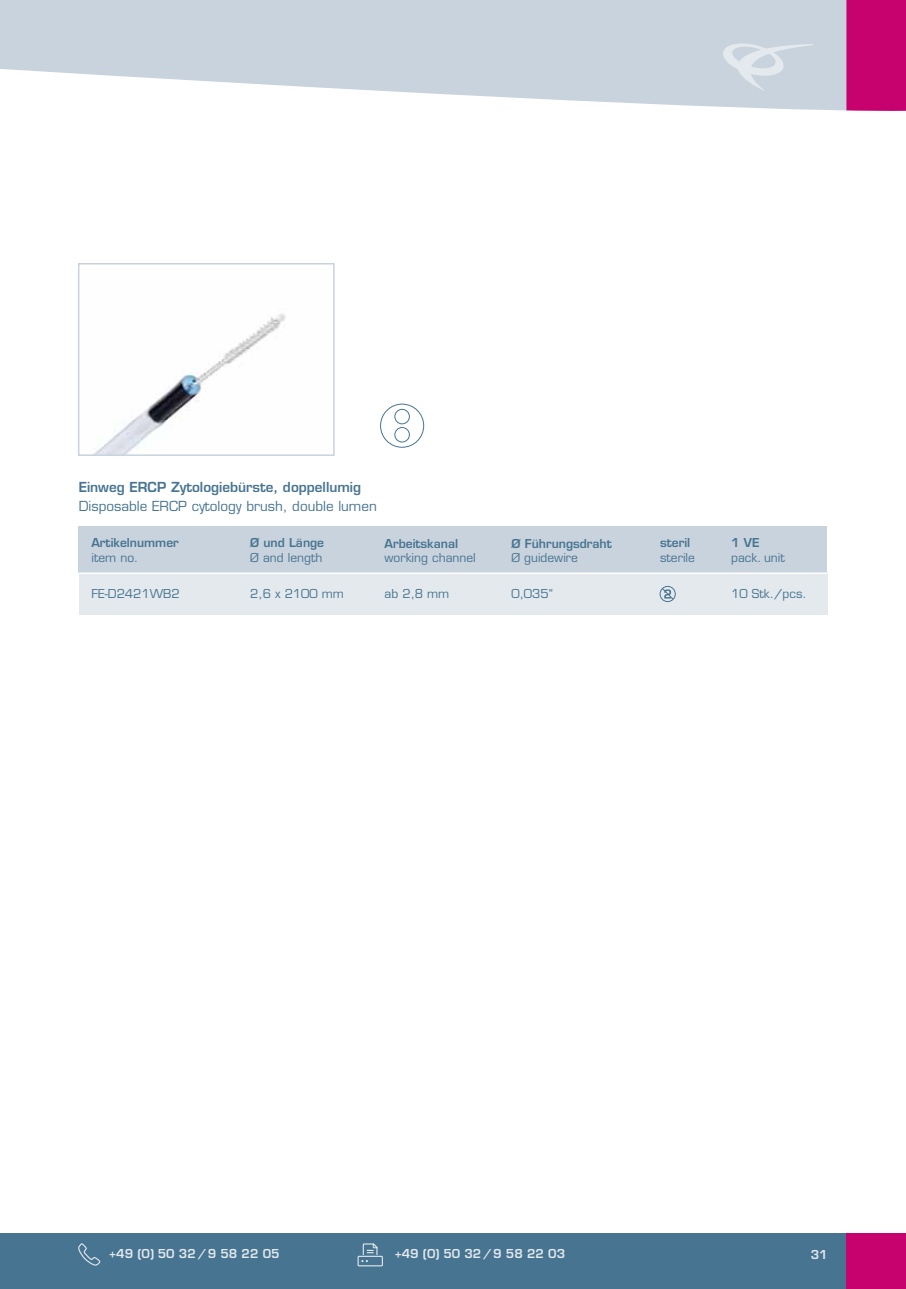
<style>
.page{position:relative;width:906px;height:1289px;background:#fff}
.page>*{position:absolute;margin:0;border:0;box-sizing:border-box;transform-origin:0 0}
.t1{font:13.5px "Eurostile";color:#477491}
.t2{font:600 13.5px "Eurostile";color:#477491}
.t3{font:12px "Eurostile";color:#477491}
.t4{font:600 12px "Eurostile";color:#477491}
.t5{font:600 12px "Eurostile";color:#e3e9ed}
</style>
<div class="page">
<div style="left:0;top:0;width:906px;height:119px;background:#c9d3dd"></div>
<div style="left:846px;top:0;width:60px;height:69px;background:#c7016e"></div>
<div style="left:0;top:1233px;width:906px;height:55px;background:#477491"></div>
<div style="left:846px;top:1233px;width:60px;height:55px;background:#c7016e"></div>
<svg style="left:78px;top:1243px;width:23px;height:23px"></svg>
<div style="left:357px;top:1255px;width:26px;height:11px;border:1px solid #e3e9ed"></div>
<svg style="left:361px;top:1243px;width:18px;height:18px"></svg>
<svg style="left:723px;top:43px;width:90px;height:26px"></svg>
<svg style="left:0;top:69px;width:906px;height:50px;fill:#fff"></svg>
<img style="left:95px;top:313px;width:191px;height:140px">
<div style="left:78px;top:263px;width:257px;height:193px;border:2px solid #c9d3dd"></div>
<div style="left:380px;top:404px;width:44px;height:43px;border:1px solid #477491;border-radius:50%"></div>
<div style="left:394px;top:427px;width:16px;height:15px;border:1px solid #477491;border-radius:50%"></div>
<div style="left:394px;top:409px;width:16px;height:15px;border:1px solid #477491;border-radius:50%"></div>
<div style="left:79px;top:573px;width:748px;height:42px;background:#e3e9ed"></div>
<div style="left:79px;top:526px;width:748px;height:47px;background:#c9d3dd"></div>
<div style="left:660px;top:586px;width:15px;height:16px;border:1px solid #477491;border-radius:50%"></div>
<svg style="left:661px;top:587px;width:13px;height:13px"></svg>
<hr style="left:79px;top:572px;width:748px;height:2px;background:#fff">
<p class="t2" style="left:79px;top:478px;width:284px">Einweg ERCP Zytologiebürste, doppellumig</p>
<p class="t1" style="left:79px;top:498px;width:300px">Disposable ERCP cytology brush, double lumen</p>
<p class="t4" style="left:91px;top:535px;width:89px">Artikelnummer</p>
<p class="t3" style="left:91px;top:550px;width:48px">item no.</p>
<p class="t3" style="left:250px;top:586px;width:95px">2,6 x 2100 mm</p>
<p class="t4" style="left:250px;top:535px;width:75px">Ø und Länge</p>
<p class="t3" style="left:250px;top:550px;width:74px">Ø and length</p>
<p class="t3" style="left:91px;top:586px;width:90px">FE-D2421WB2</p>
<p class="t4" style="left:384px;top:536px;width:75px">Arbeitskanal</p>
<p class="t3" style="left:384px;top:550px;width:93px">working channel</p>
<p class="t3" style="left:384px;top:586px;width:66px">ab 2,8 mm</p>
<p class="t4" style="left:511px;top:536px;width:102px">Ø Führungsdraht</p>
<p class="t3" style="left:511px;top:550px;width:68px">Ø guidewire</p>
<p class="t3" style="left:511px;top:586px;width:43px">0,035“</p>
<p class="t4" style="left:660px;top:535px;width:32px">steril</p>
<p class="t3" style="left:660px;top:550px;width:36px">sterile</p>
<p class="t4" style="left:731px;top:535px;width:30px">1 VE</p>
<p class="t3" style="left:731px;top:550px;width:55px">pack. unit</p>
<p class="t3" style="left:731px;top:586px;width:77px">10 Stk./pcs.</p>
<p class="t5" style="left:109px;top:1246px;width:172px">+49 (0) 50 32 / 9 58 22 05</p>
<p class="t5" style="left:395px;top:1246px;width:172px">+49 (0) 50 32 / 9 58 22 03</p>
<p class="t5" style="left:810px;top:1246px;width:18px">31</p>
</div>
